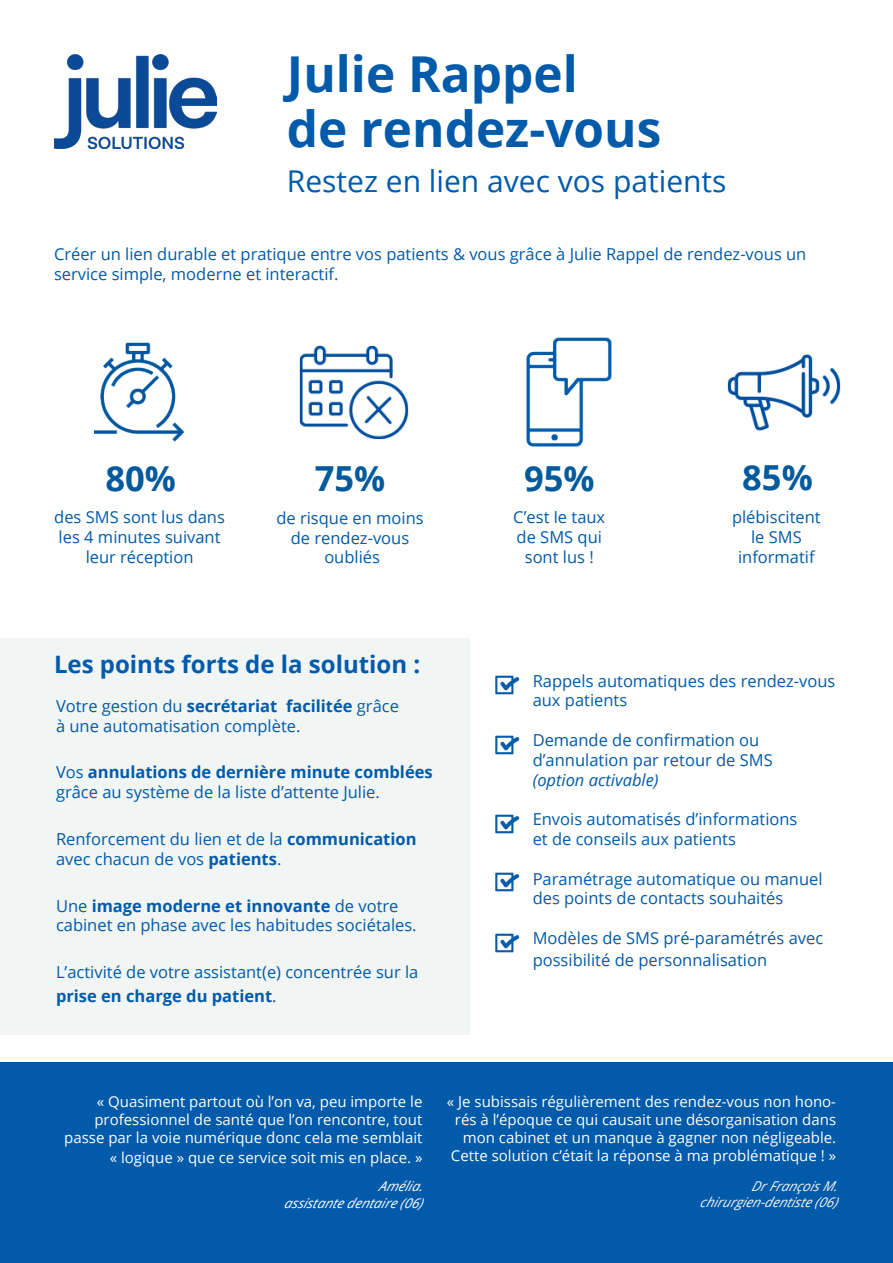
<style>
.page{position:relative;width:893px;height:1263px;background:#fff}
.page>*{position:absolute;margin:0;border:0;box-sizing:border-box;transform-origin:0 0}
.t1{font:700 49.5px "Open Sans";color:#015aaa}
.t2{font:700 34.5px "Open Sans";color:#015a9d}
.t3{font:30px "Open Sans";color:#015aaa}
.t4{font:700 24px "Open Sans";color:#015aaa}
.t5{font:16.5px/19.8px "Open Sans";color:#015aaa}
.t6{font:700 16.5px "Open Sans";color:#015aaa}
.t7{font:italic 16.5px "Open Sans";color:#015aaa}
.t8{font:15px/18px "Open Sans";color:#fff;text-align:right}
.t9{font:italic 13.5px "Open Sans";color:#f5f5f5}
.t10{font:italic 13.5px "Open Sans";color:#fff}
.s1{font-weight:400}
.s2{font-weight:700}
</style>
<div class="page">
<div style="left:0;top:638px;width:469px;height:397px;background:#f1f5f4"></div>
<img style="left:495px;top:675px;width:25px;height:20px">
<img style="left:495px;top:735px;width:25px;height:20px">
<img style="left:495px;top:814px;width:25px;height:20px">
<img style="left:495px;top:872px;width:25px;height:20px">
<img style="left:495px;top:933px;width:25px;height:20px">
<img style="left:54px;top:54px;width:162px;height:95px">
<div style="left:0;top:1062px;width:893px;height:201px;background:#015aaa"></div>
<img style="left:526px;top:337px;width:86px;height:110px">
<img style="left:93px;top:342px;width:92px;height:100px">
<img style="left:727px;top:354px;width:114px;height:77px">
<img style="left:299px;top:345px;width:110px;height:95px">
<p class="t1" style="left:287px;top:39px;width:292px">Julie Rappel</p>
<p class="t1" style="left:287px;top:94px;width:376px">de rendez-vous</p>
<p class="t3" style="left:287px;top:161px;width:441px">Restez en lien avec vos patients</p>
<p class="t5" style="left:54px;top:244px;width:754px">Créer un lien durable et pratique entre vos patients &amp; vous grâce à Julie Rappel de rendez-vous un service simple, moderne et interactif.</p>
<p class="t2" style="left:105px;top:454px;width:72px">80%</p>
<p class="t2" style="left:315px;top:454px;width:72px">75%</p>
<p class="t2" style="left:524px;top:454px;width:72px">95%</p>
<p class="t2" style="left:742px;top:453px;width:72px">85%</p>
<p class="t5" style="left:276px;top:507px;width:149px">de risque en moins</p>
<p class="t5" style="left:291px;top:527px;width:120px">de rendez-vous</p>
<p class="t5" style="left:324px;top:547px;width:57px">oubliés</p>
<p class="t5" style="left:732px;top:507px;width:90px">plébiscitent</p>
<p class="t5" style="left:751px;top:526px;width:52px">le SMS</p>
<p class="t5" style="left:738px;top:546px;width:78px">informatif</p>
<p class="t5" style="left:54px;top:507px;width:172px;text-align:center">des SMS sont lus dans les 4 minutes suivant leur réception</p>
<p class="t5" style="left:513px;top:507px;width:93px">C’est le taux</p>
<p class="t5" style="left:517px;top:527px;width:87px">de SMS qui</p>
<p class="t5" style="left:525px;top:547px;width:70px">sont lus !</p>
<p class="t4" style="left:54px;top:647px;width:368px">Les points forts de la solution :</p>
<p class="t6" style="left:56px;top:694px;width:344px"><span class="s1">Votre gestion du</span> secrétariat facilitée <span class="s1">grâce</span></p>
<p class="t5" style="left:56px;top:715px;width:246px">à une automatisation complète.</p>
<p class="t5" style="left:56px;top:762px;width:378px">Vos <span class="s2">annulations de dernière minute comblées </span>grâce au système de la liste d’attente Julie.</p>
<p class="t5" style="left:56px;top:829px;width:362px">Renforcement du lien et de la <span class="s2">communication </span>avec chacun de vos <span class="s2">patients</span>.</p>
<p class="t6" style="left:56px;top:894px;width:344px"><span class="s1">Une</span> image moderne et innovante <span class="s1">de votre</span></p>
<p class="t5" style="left:56px;top:915px;width:362px">cabinet en phase avec les habitudes sociétales.</p>
<p class="t5" style="left:56px;top:960px;width:364px;line-height:23.4px">L’activité de votre assistant(e) concentrée sur la <span class="s2">prise en charge du patient</span>.</p>
<p class="t5" style="left:533px;top:670px;width:304px">Rappels automatiques des rendez-vous aux patients</p>
<p class="t5" style="left:533px;top:730px;width:228px">Demande de confirmation ou</p>
<p class="t5" style="left:533px;top:749px;width:242px">d’annulation par retour de SMS</p>
<p class="t7" style="left:533px;top:768px;width:127px">(option activable)</p>
<p class="t5" style="left:533px;top:809px;width:266px">Envois automatisés d’informations</p>
<p class="t5" style="left:533px;top:829px;width:205px">et de conseils aux patients</p>
<p class="t5" style="left:533px;top:868px;width:291px">Paramétrage automatique ou manuel des points de contacts souhaités</p>
<p class="t5" style="left:533px;top:927px;width:292px;line-height:21.6px">Modèles de SMS pré-paramétrés avec possibilité de personnalisation</p>
<p class="t8" style="left:64px;top:1092px;width:360px">« Quasiment partout où l’on va, peu importe le professionnel de santé que l’on rencontre, tout passe par la voie numérique donc cela me semblait</p>
<p class="t8" style="left:110px;top:1148px;width:314px">« logique » que ce service soit mis en place. »</p>
<p class="t10" style="left:379px;top:1177px;width:51px">Amélia.</p>
<p class="t10" style="left:284px;top:1193px;width:142px">assistantedentaire(06)</p>
<p class="t8" style="left:447px;top:1092px;width:391px">« Je subissais régulièrement des rendez-vous non hono&shy;rés à l’époque ce qui causait une désorganisation dans mon cabinet et un manque à gagner non négligeable.<br>Cette solution c’était la réponse à ma problématique ! »</p>
<p class="t9" style="left:751px;top:1177px;width:93px">DrFrançoisM.</p>
<p class="t9" style="left:700px;top:1193px;width:141px">chirurgien-dentiste(06)</p>
</div>
